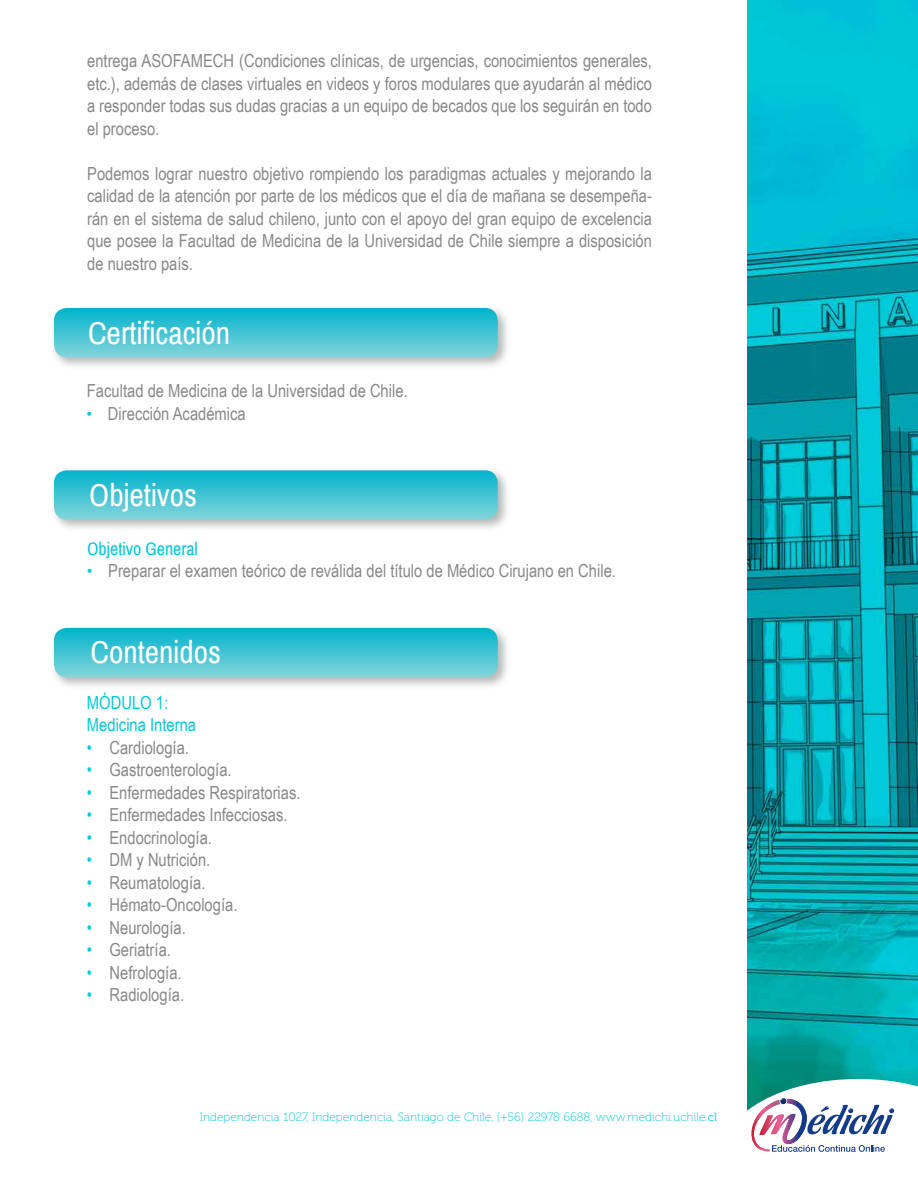
<style>
.page{position:relative;width:918px;height:1188px;background:#fff}
.page>*{position:absolute;margin:0;border:0;box-sizing:border-box;transform-origin:0 0}
.t1{font:31.5px "Archivo Narrow";color:#fff}
.t2{font:18px/22.5px "Arial Narrow";color:#87888a;text-align:justify}
.t3{font:18px/22.5px "Arial Narrow";color:#00c9d8}
.t4{font:18px "Archivo Narrow";color:#00c9d8}
.t5{font:12px "Museo 100";color:#00c9d8}
.s1{font-family:"Archivo Narrow";color:#00c9d8}
.s2{color:#00c9d8}
.s3{font-family:"Museo 300"}
</style>
<div class="page">
<img style="left:748px;top:0;width:170px;height:1079px">
<svg style="left:747px;top:1079px;width:171px;height:73px"></svg>
<div style="left:50px;top:304px;width:460px;height:66px;background:#9ba19e;opacity:.75"></div>
<svg style="left:54px;top:308px;width:444px;height:49px;background:#42c3d3"></svg>
<div style="left:50px;top:467px;width:460px;height:66px;background:#9ba19e;opacity:.75"></div>
<svg style="left:54px;top:470px;width:444px;height:50px;background:#45c4d3"></svg>
<div style="left:50px;top:624px;width:460px;height:66px;background:#9ba19e;opacity:.75"></div>
<svg style="left:54px;top:628px;width:444px;height:49px;background:#42c3d3"></svg>
<p class="t2" style="left:87px;top:49px;width:566px">entrega ASOFAMECH (Condiciones clínicas, de urgencias, conocimientos generales, etc.), además de clases virtuales en videos y foros modulares que ayudarán al médico a responder todas sus dudas gracias a un equipo de becados que los seguirán en todo el proceso.</p>
<p class="t2" style="left:87px;top:161px;width:566px">Podemos lograr nuestro objetivo rompiendo los paradigmas actuales y mejorando la calidad de la atención por parte de los médicos que el día de mañana se desempeña&shy;rán en el sistema de salud chileno, junto con el apoyo del gran equipo de excelencia que posee la Facultad de Medicina de la Universidad de Chile siempre a disposición de nuestro país.</p>
<h1 class="t1" style="left:88px;top:314px;width:144px">Certificación</h1>
<p class="t2" style="left:87px;top:379px;width:322px">Facultad de Medicina de la Universidad de Chile.</p>
<p class="t2" style="left:87px;top:402px;width:160px"><span class="s1">•</span> Dirección Académica</p>
<h1 class="t1" style="left:89px;top:475px;width:109px">Objetivos</h1>
<p class="t4" style="left:87px;top:537px;width:112px">Objetivo General</p>
<p class="t2" style="left:87px;top:559px;width:530px"><span class="s1">•</span> Preparar el examen teórico de reválida del título de Médico Cirujano en Chile.</p>
<h1 class="t1" style="left:90px;top:633px;width:132px">Contenidos</h1>
<p class="t3" style="left:87px;top:690px;width:111px">MÓDULO 1:<br>Medicina Interna</p>
<p class="t2" style="left:87px;top:735px;width:104px"><span class="s2">•</span> Cardiología.</p>
<p class="t2" style="left:87px;top:758px;width:146px"><span class="s2">•</span> Gastroenterología.</p>
<p class="t2" style="left:87px;top:780px;width:215px"><span class="s2">•</span> Enfermedades Respiratorias.</p>
<p class="t2" style="left:87px;top:803px;width:202px"><span class="s2">•</span> Enfermedades Infecciosas.</p>
<p class="t2" style="left:87px;top:825px;width:127px"><span class="s2">•</span> Endocrinología.</p>
<p class="t2" style="left:87px;top:848px;width:125px"><span class="s2">•</span> DM y Nutrición.</p>
<p class="t2" style="left:87px;top:870px;width:120px"><span class="s2">•</span> Reumatología.</p>
<p class="t2" style="left:87px;top:893px;width:152px"><span class="s2">•</span> Hémato-Oncología.</p>
<p class="t2" style="left:87px;top:915px;width:100px"><span class="s2">•</span> Neurología.</p>
<p class="t2" style="left:87px;top:938px;width:86px"><span class="s2">•</span> Geriatría.</p>
<p class="t2" style="left:87px;top:960px;width:96px"><span class="s2">•</span> Nefrología.</p>
<p class="t2" style="left:87px;top:983px;width:99px"><span class="s2">•</span> Radiología.</p>
<p class="t5" style="left:200px;top:1111px;width:519px">Independencia 1027, Independencia, Santiago de Chile, (+56) 22978 6688, www.medichi.uchile.<span class="s3">cl</span></p>
</div>
